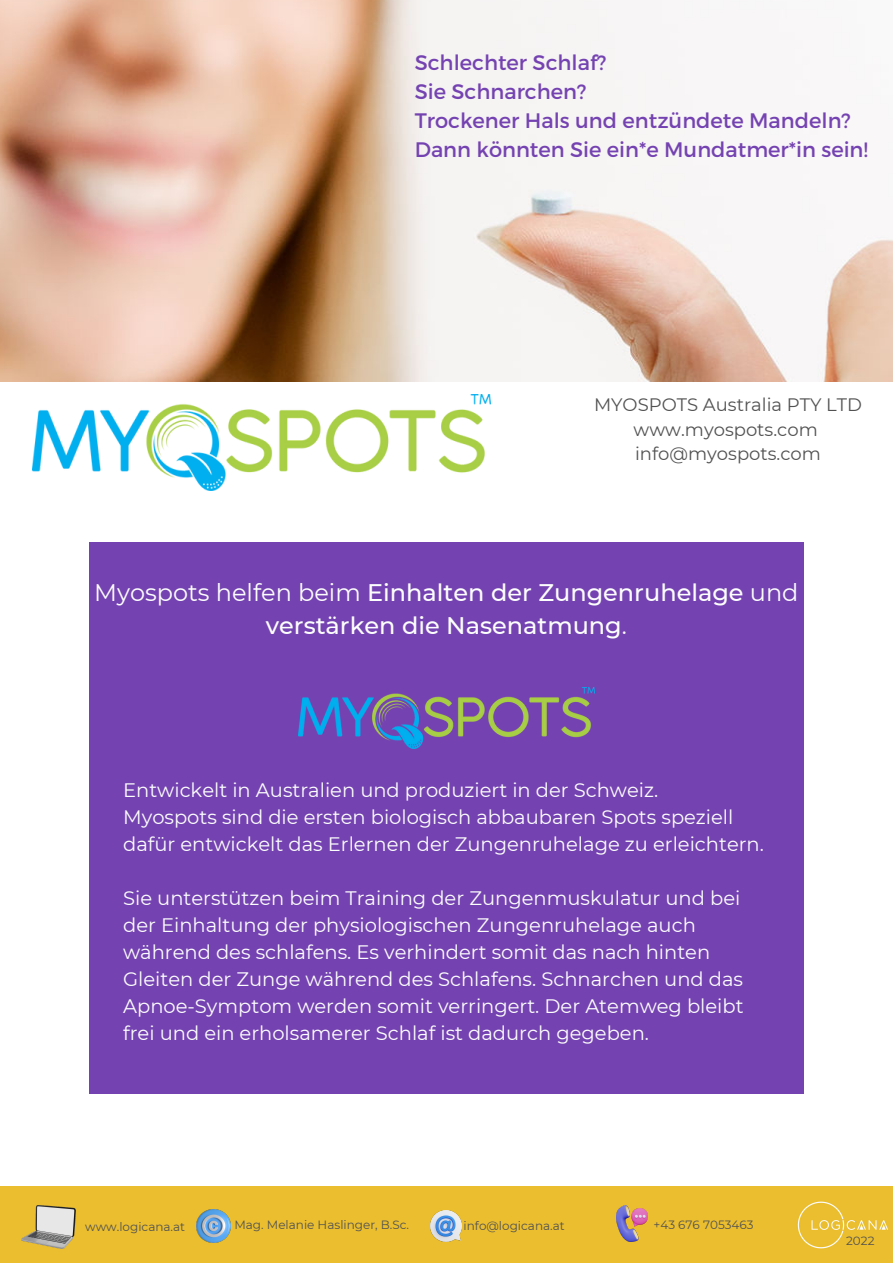
<style>
.page{position:relative;width:893px;height:1264px;background:#fff}
.page>*{position:absolute;margin:0;border:0;box-sizing:border-box;transform-origin:0 0}
.t1{font:500 24px/32.5px "Montserrat";color:#fcfefd;text-align:center}
.t2{font:21px/29.2px "Montserrat";color:#7543b1}
.t3{font:19.5px/27px "Montserrat";color:#fcfefd}
.t4{font:18px/24.8px "Montserrat";color:#515251;text-align:center}
.t5{font:12px "Montserrat";color:#515251}
.s1{font-weight:400}
</style>
<div class="page">
<img style="left:0;top:0;width:892px;height:381px">
<div style="left:89px;top:542px;width:714px;height:551px;background:#7543b1"></div>
<img style="left:33px;top:394px;width:457px;height:96px">
<img style="left:299px;top:687px;width:295px;height:62px">
<div style="left:0;top:1186px;width:892px;height:76px;background:#ebbe2f"></div>
<img style="left:21px;top:1205px;width:54px;height:43px">
<img style="left:430px;top:1210px;width:31px;height:31px">
<img style="left:616px;top:1205px;width:31px;height:36px">
<img style="left:797px;top:1201px;width:91px;height:48px">
<img style="left:197px;top:1209px;width:34px;height:33px">
<p class="t2" style="left:415px;top:46px;width:454px">Schlechter Schlaf?<br>Sie Schnarchen?<br>Trockener Hals und entzündete Mandeln?<br>Dann könnten Sie ein*e Mundatmer*in sein!</p>
<p class="t4" style="left:594px;top:392px;width:269px">MYOSPOTS Australia PTY LTD www.myospots.com info@myospots.com</p>
<p class="t1" style="left:94px;top:576px;width:705px"><span class="s1">Myospots helfen beim</span> Einhalten der Zungenruhelage <span class="s1">und </span>verstärken die Nasenatmung<span class="s1">.</span></p>
<p class="t3" style="left:123px;top:776px;width:642px">Entwickelt in Australien und produziert in der Schweiz.<br>Myospots sind die ersten biologisch abbaubaren Spots speziell dafür entwickelt das Erlernen der Zungenruhelage zu erleichtern.</p>
<p class="t3" style="left:123px;top:884px;width:622px">Sie unterstützen beim Training der Zungenmuskulatur und bei der Einhaltung der physiologischen Zungenruhelage auch während des schlafens. Es verhindert somit das nach hinten Gleiten der Zunge während des Schlafens. Schnarchen und das Apnoe-Symptom werden somit verringert. Der Atemweg bleibt frei und ein erholsamerer Schlaf ist dadurch gegeben.</p>
<p class="t5" style="left:85px;top:1219px;width:101px">www.logicana.at</p>
<p class="t5" style="left:234px;top:1217px;width:176px">Mag. Melanie Haslinger, B.Sc.</p>
<p class="t5" style="left:463px;top:1218px;width:103px">info@logicana.at</p>
<p class="t5" style="left:653px;top:1217px;width:102px">+43 676 7053463</p>
<p class="t5" style="left:846px;top:1232px;width:30px">2022</p>
</div>
